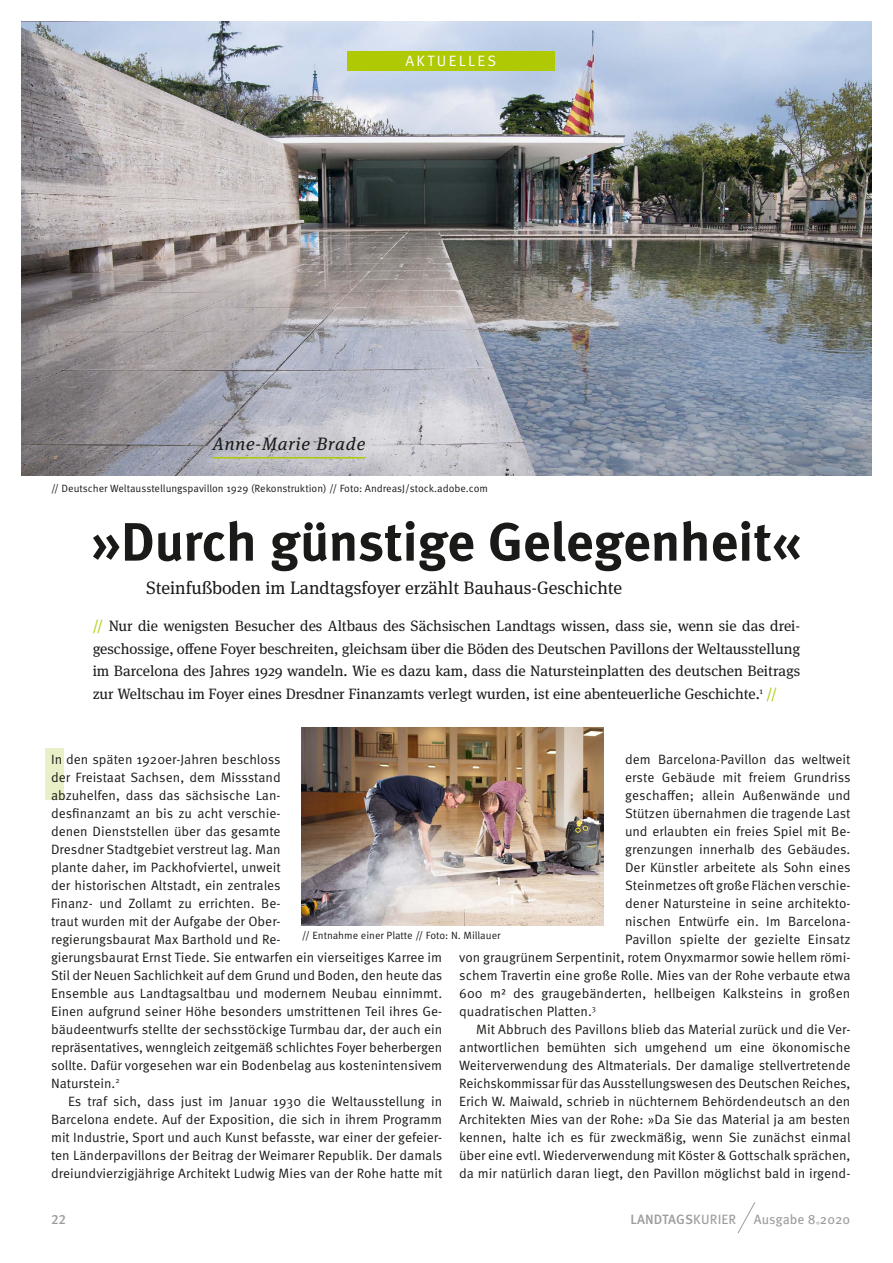
<style>
.page{position:relative;width:893px;height:1263px;background:#fff}
.page>*{position:absolute;margin:0;border:0;box-sizing:border-box;transform-origin:0 0}
.t1{font:700 54px "Meta Pro";letter-spacing:-.005em;color:#1a1a18}
.t2{font:18px "Meta Serif Pro";color:#1a1a18}
.t3{font:italic 18px "Meta Serif Pro";letter-spacing:.05em;color:#1a1a18}
.t4{font:15px/22.5px "Meta Serif Pro";color:#1a1a18;text-align:justify}
.t5{font:15px "Meta Pro Norm";letter-spacing:.16em;color:#fff}
.t6{font:13.5px/18px "Meta Pro Norm";color:#1a1a18}
.t7{font:500 13.5px "Meta Pro";letter-spacing:.005em;color:#9c9d9d}
.t8{font:13.5px "Meta Pro";color:#9c9d9d}
.t9{font:10.5px "Meta Pro Norm";color:#1a1a18}
.s1{color:#afca05}
.s2{font-weight:400}
</style>
<div class="page">
<img style="left:21px;top:21px;width:851px;height:455px">
<div style="left:46px;top:749px;width:18px;height:51px;background:#e9efc6"></div>
<hr style="left:213px;top:457px;width:152px;height:1px;background:#afca05">
<img style="left:302px;top:728px;width:302px;height:198px">
<svg style="left:737px;top:1202px;width:19px;height:32px"></svg>
<div style="left:347px;top:51px;width:207px;height:20px;background:#afca05"></div>
<p class="t5" style="left:405px;top:50px;width:92px">AKTUELLES</p>
<h2 class="t3" style="left:213px;top:431px;width:154px">Anne-Marie Brade</h2>
<p class="t9" style="left:51px;top:480px;width:438px">// Deutscher Weltausstellungspavillon 1929 (Rekonstruktion) // Foto: AndreasJ/stock.adobe.com</p>
<h1 class="t1" style="left:91px;top:500px;width:712px">»Durch günstige Gelegenheit«</h1>
<h2 class="t2" style="left:146px;top:575px;width:478px">Steinfußboden im Landtagsfoyer erzählt Bauhaus-Geschichte</h2>
<p class="t4" style="left:93px;top:614px;width:709px"><span class="s1">//</span> Nur die wenigsten Besucher des Altbaus des Sächsischen Landtags wissen, dass sie, wenn sie das drei&shy;geschossige, offene Foyer beschreiten, gleichsam über die Böden des Deutschen Pavillons der Weltausstellung im Barcelona des Jahres 1929 wandeln. Wie es dazu kam, dass die Natursteinplatten des deutschen Beitrags zur Weltschau im Foyer eines Dresdner Finanzamts verlegt wurden, ist eine abenteuerliche Geschichte.<sup>1</sup> <span class="s1">//</span></p>
<p class="t6" style="left:51px;top:749px;width:393px">In den späten 1920er-Jahren beschloss<br>der Freistaat Sachsen, dem Missstand<br>abzuhelfen, dass das sächsische Lan-<br>desfinanzamt an bis zu acht verschie-<br>denen Dienststellen über das gesamte<br>Dresdner Stadtgebiet verstreut lag. Man<br>plante daher, im Packhofviertel, unweit<br>der historischen Altstadt, ein zentrales<br>Finanz- und Zollamt zu errichten. Be-<br>traut wurden mit der Aufgabe der Ober-<br>regierungsbaurat Max Barthold und Re-<br>gierungsbaurat Ernst Tiede. Sie entwarfen ein vierseitiges Karree im Stil der Neuen Sachlichkeit auf dem Grund und Boden, den heute das Ensemble aus Landtagsaltbau und modernem Neubau einnimmt.<br>Einen aufgrund seiner Höhe besonders umstrittenen Teil ihres Ge&shy;bäudeentwurfs stellte der sechsstöckige Turmbau dar, der auch ein repräsentatives, wenngleich zeitgemäß schlichtes Foyer beherbergen sollte. Dafür vorgesehen war ein Bodenbelag aus kostenintensivem Naturstein.<sup>2</sup></p>
<p class="t6" style="left:51px;top:1091px;width:393px;text-align:justify;text-indent:17px">Es traf sich, dass just im Januar 1930 die Weltausstellung in Barcelona endete. Auf der Exposition, die sich in ihrem Programm mit Industrie, Sport und auch Kunst befasste, war einer der gefeier&shy;ten Länderpavillons der Beitrag der Weimarer Republik. Der damals dreiundvierzigjährige Architekt Ludwig Mies van der Rohe hatte mit</p>
<p class="t6" style="left:625px;top:749px;width:227px">dem Barcelona-Pavillon das weltweit</p>
<p class="t6" style="left:625px;top:767px;width:227px">erste Gebäude mit freiem Grundriss</p>
<p class="t6" style="left:625px;top:785px;width:227px">geschaffen; allein Außenwände und</p>
<p class="t6" style="left:625px;top:803px;width:227px">Stützen übernahmen die tragende Last</p>
<p class="t6" style="left:625px;top:821px;width:227px">und erlaubten ein freies Spiel mit Be-</p>
<p class="t6" style="left:625px;top:839px;width:227px">grenzungen innerhalb des Gebäudes.</p>
<p class="t6" style="left:625px;top:857px;width:227px">Der Künstler arbeitete als Sohn eines</p>
<p class="t6" style="left:625px;top:875px;width:225px">Steinmetzes oft große Flächen verschie-</p>
<p class="t6" style="left:625px;top:893px;width:227px">dener Natursteine in seine architekto-</p>
<p class="t6" style="left:625px;top:911px;width:227px">nischen Entwürfe ein. Im Barcelona-</p>
<p class="t6" style="left:625px;top:929px;width:227px">Pavillon spielte der gezielte Einsatz</p>
<p class="t6" style="left:459px;top:947px;width:393px">von graugrünem Serpentinit, rotem Onyxmarmor sowie hellem römi-</p>
<p class="t6" style="left:459px;top:965px;width:393px">schem Travertin eine große Rolle. Mies van der Rohe verbaute etwa</p>
<p class="t6" style="left:459px;top:983px;width:393px">600 m² des graugebänderten, hellbeigen Kalksteins in großen</p>
<p class="t6" style="left:459px;top:1001px;width:138px">quadratischen Platten.<sup>3</sup></p>
<p class="t6" style="left:476px;top:1019px;width:376px">Mit Abbruch des Pavillons blieb das Material zurück und die Ver-</p>
<p class="t6" style="left:459px;top:1037px;width:393px">antwortlichen bemühten sich umgehend um eine ökonomische</p>
<p class="t6" style="left:459px;top:1055px;width:393px">Weiterverwendung des Altmaterials. Der damalige stellvertretende</p>
<p class="t6" style="left:459px;top:1073px;width:393px">Reichskommissar für das Ausstellungswesen des Deutschen Reiches,</p>
<p class="t6" style="left:459px;top:1091px;width:393px">Erich W. Maiwald, schrieb in nüchternem Behördendeutsch an den</p>
<p class="t6" style="left:459px;top:1109px;width:393px">Architekten Mies van der Rohe: »Da Sie das Material ja am besten</p>
<p class="t6" style="left:459px;top:1127px;width:393px">kennen, halte ich es für zweckmäßig, wenn Sie zunächst einmal</p>
<p class="t6" style="left:459px;top:1145px;width:393px">über eine evtl. Wiederverwendung mit Köster &amp; Gottschalk sprächen,</p>
<p class="t6" style="left:459px;top:1163px;width:393px">da mir natürlich daran liegt, den Pavillon möglichst bald in irgend-</p>
<p class="t9" style="left:302px;top:927px;width:200px">// Entnahme einer Platte // Foto: N. Millauer</p>
<p class="t7" style="left:51px;top:1209px;width:17px">22</p>
<p class="t7" style="left:630px;top:1209px;width:107px">LANDTAGS<span class="s2">KURIER</span></p>
<p class="t8" style="left:754px;top:1209px;width:98px">Ausgabe 8 2020</p>
<p class="t8" style="left:816px;top:1217px;width:6px">˚</p>
</div>
